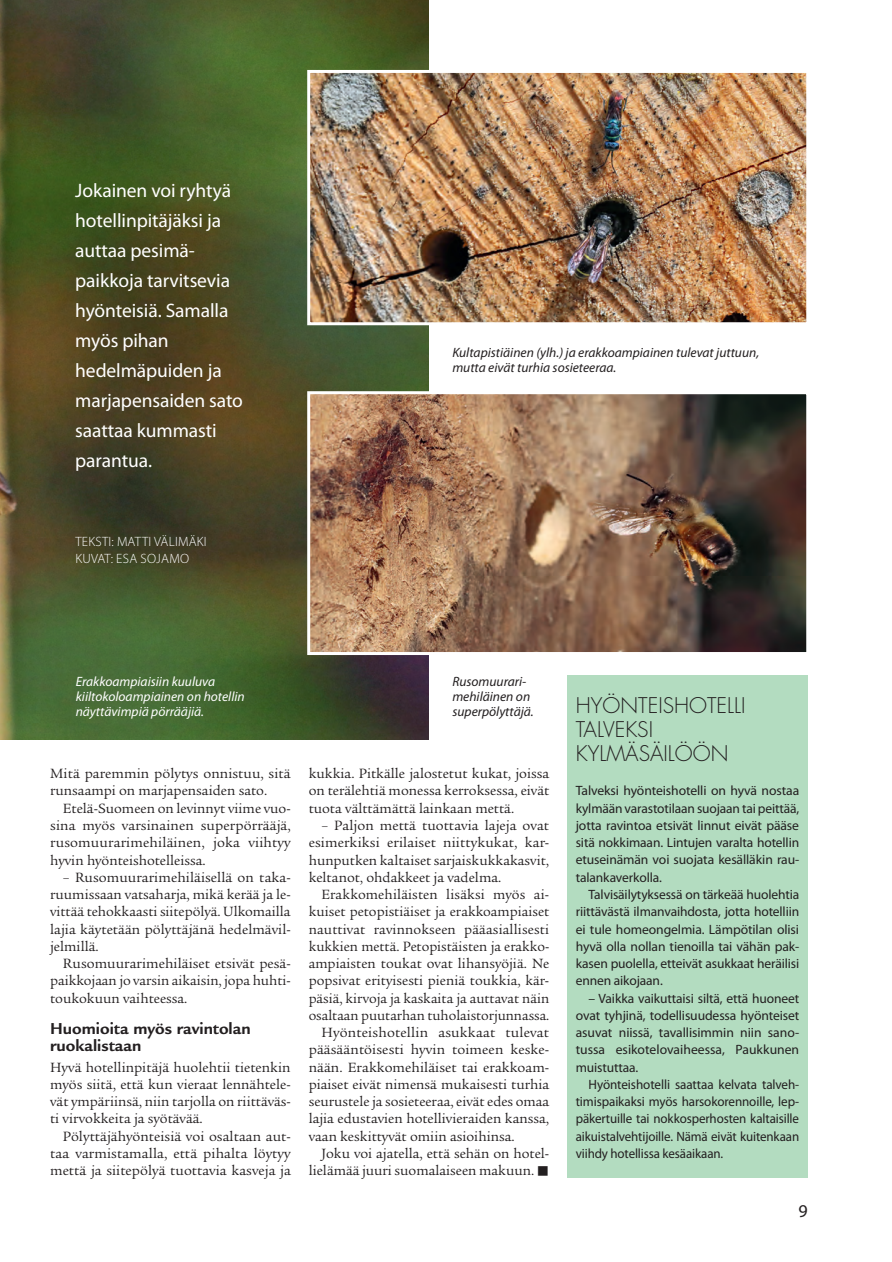
<style>
.page{position:relative;width:892px;height:1262px;background:#fff}
.page>*{position:absolute;margin:0;border:0;box-sizing:border-box;transform-origin:0 0}
.yläotsikko{font:300 21px/24px "Futura Std";color:#231f20}
.ing{font:19.5px/30px "Myriad Pro";letter-spacing:-.005em;color:#fff}
.t1{font:18px "Myriad Pro";color:#231f20}
.VO{font:700 17.25px/17.2px "Legacy Sans Std";color:#231f20}
.Leipis_normaali_sis{font:14.55px/17.2px "Legacy Serif Std";color:#231f20;text-align:justify}
.Leipis_normaali{font:14.55px/17.2px "Legacy Serif Std";color:#231f20;text-align:justify}
.laatikko_sis{font:13.5px/17.2px "Myriad Pro";letter-spacing:-.01em;color:#231f20;text-align:justify}
.laatikko{font:13.5px/17.2px "Myriad Pro";letter-spacing:-.01em;color:#231f20;text-align:justify}
.kuvateksti{font:italic 13.5px "Myriad Pro";color:#231f20}
.kuvateksti-2{font:italic 13.5px/15px "Myriad Pro";color:#fff}
.TEKIJAT{font:300 13.5px "Myriad Pro";letter-spacing:.02em;color:#fff}
</style>
<div class="page">
<img style="left:0;top:0;width:429px;height:739px">
<img style="left:311px;top:74px;width:493px;height:247px">
<div style="left:307px;top:70px;width:501px;height:255px;border:3px solid #fff"></div>
<img style="left:311px;top:395px;width:493px;height:256px">
<div style="left:307px;top:391px;width:501px;height:264px;border:3px solid #fff"></div>
<div style="left:567px;top:675px;width:240px;height:502px;background:#b3dcc0"></div>
<p class="ing" style="left:75px;top:175px;width:157px">Jokainen voi ryhtyä hotellinpitäjäksi ja auttaa pesimä-</p>
<p class="ing" style="left:75px;top:265px;width:156px">paikkoja tarvitsevia hyönteisiä. Samalla</p>
<p class="ing" style="left:75px;top:325px;width:169px">myös pihan hedelmäpuiden ja marjapensaiden sato saattaa kummasti parantua.</p>
<p class="TEKIJAT" style="left:75px;top:533px;width:133px">TEKSTI: MATTI VÄLIMÄKI</p>
<p class="TEKIJAT" style="left:75px;top:550px;width:115px">KUVAT: ESA SOJAMO</p>
<p class="kuvateksti" style="left:452px;top:344px;width:308px">Kultapistiäinen (ylh.) ja erakkoampiainen tulevat juttuun,</p>
<p class="kuvateksti" style="left:452px;top:359px;width:165px">mutta eivät turhia sosieteeraa.</p>
<p class="kuvateksti-2" style="left:76px;top:673px;width:141px">Erakkoampiaisiin kuuluva</p>
<p class="kuvateksti-2" style="left:76px;top:688px;width:170px">kiiltokoloampiainen on hotellin näyttävimpiä pörrääjiä.</p>
<p class="kuvateksti" style="left:452px;top:672px;width:75px">Rusomuurari-</p>
<p class="kuvateksti" style="left:452px;top:687px;width:79px">mehiläinen on</p>
<p class="kuvateksti" style="left:452px;top:702px;width:83px">superpölyttäjä.</p>
<p class="Leipis_normaali_sis" style="left:50px;top:765px;width:242px">Mitä paremmin pölytys onnistuu, sitä runsaampi on marjapensaiden sato.</p>
<p class="Leipis_normaali_sis" style="left:50px;top:799px;width:242px;text-indent:13px">Etelä-Suomeen on levinnyt viime vuo&shy;sina myös varsinainen superpörrääjä, rusomuurarimehiläinen, joka viihtyy hyvin hyönteishotelleissa.</p>
<p class="Leipis_normaali_sis" style="left:50px;top:868px;width:242px;text-indent:13px">– Rusomuurarimehiläisellä on taka&shy;ruumissaan vatsaharja, mikä kerää ja le&shy;vittää tehokkaasti siitepölyä. Ulkomailla lajia käytetään pölyttäjänä hedelmävil&shy;jelmillä.</p>
<p class="Leipis_normaali_sis" style="left:50px;top:954px;width:242px;text-indent:13px">Rusomuurarimehiläiset etsivät pesä&shy;paikkojaan jo varsin aikaisin, jopa huhti&shy;toukokuun vaihteessa.</p>
<p class="VO" style="left:50px;top:1019px;width:202px">Huomioita myös ravintolan ruokalistaan</p>
<p class="Leipis_normaali" style="left:50px;top:1058px;width:242px">Hyvä hotellinpitäjä huolehtii tietenkin myös siitä, että kun vieraat lennähtele&shy;vät ympäriinsä, niin tarjolla on riittäväs&shy;ti virvokkeita ja syötävää.</p>
<p class="Leipis_normaali_sis" style="left:50px;top:1127px;width:242px;text-indent:13px">Pölyttäjähyönteisiä voi osaltaan aut&shy;taa varmistamalla, että pihalta löytyy mettä ja siitepölyä tuottavia kasveja ja</p>
<p class="Leipis_normaali_sis" style="left:308px;top:765px;width:242px">kukkia. Pitkälle jalostetut kukat, joissa on terälehtiä monessa kerroksessa, eivät tuota välttämättä lainkaan mettä.</p>
<p class="Leipis_normaali_sis" style="left:308px;top:816px;width:242px;text-indent:13px">– Paljon mettä tuottavia lajeja ovat esimerkiksi erilaiset niittykukat, kar&shy;hunputken kaltaiset sarjaiskukkakasvit, keltanot, ohdakkeet ja vadelma.</p>
<p class="Leipis_normaali_sis" style="left:308px;top:885px;width:242px;text-indent:13px">Erakkomehiläisten lisäksi myös ai&shy;kuiset petopistiäiset ja erakkoampiaiset nauttivat ravinnokseen pääasiallisesti kukkien mettä. Petopistäisten ja erakko&shy;ampiaisten toukat ovat lihansyöjiä. Ne popsivat erityisesti pieniä toukkia, kär&shy;päsiä, kirvoja ja kaskaita ja auttavat näin osaltaan puutarhan tuholaistorjunnassa.</p>
<p class="Leipis_normaali_sis" style="left:308px;top:1023px;width:242px;text-indent:13px">Hyönteishotellin asukkaat tulevat pääsääntöisesti hyvin toimeen keske&shy;nään. Erakkomehiläiset tai erakkoam&shy;piaiset eivät nimensä mukaisesti turhia seurustele ja sosieteeraa, eivät edes omaa lajia edustavien hotellivieraiden kanssa, vaan keskittyvät omiin asioihinsa.</p>
<p class="Leipis_normaali_sis" style="left:308px;top:1144px;width:242px;text-align:right">Joku voi ajatella, että sehän on hotel&shy;lielämää juuri suomalaiseen makuun. ■</p>
<p class="yläotsikko" style="left:575px;top:693px;width:171px">HYÖNTEISHOTELLI</p>
<p class="yläotsikko" style="left:575px;top:717px;width:154px">TALVEKSI<br>KYLMÄSÄILÖÖN</p>
<p class="laatikko" style="left:575px;top:781px;width:225px">Talveksi hyönteishotelli on hyvä nostaa kylmään varastotilaan suojaan tai peittää, jotta ravintoa etsivät linnut eivät pääse sitä nokkimaan. Lintujen varalta hotellin etuseinämän voi suojata kesälläkin rau&shy;talankaverkolla.</p>
<p class="laatikko_sis" style="left:575px;top:885px;width:225px;text-indent:13px">Talvisäilytyksessä on tärkeää huolehtia riittävästä ilmanvaihdosta, jotta hotelliin ei tule homeongelmia. Lämpötilan olisi hyvä olla nollan tienoilla tai vähän pak&shy;kasen puolella, etteivät asukkaat heräilisi ennen aikojaan.</p>
<p class="laatikko_sis" style="left:575px;top:988px;width:225px;text-indent:13px">– Vaikka vaikuttaisi siltä, että huoneet ovat tyhjinä, todellisuudessa hyönteiset asuvat niissä, tavallisimmin niin sano&shy;tussa esikotelovaiheessa, Paukkunen muistuttaa.</p>
<p class="laatikko_sis" style="left:575px;top:1075px;width:225px;text-indent:13px">Hyönteishotelli saattaa kelvata talveh&shy;timispaikaksi myös harsokorennoille, lep&shy;päkertuille tai nokkosperhosten kaltaisille aikuistalvehtijoille. Nämä eivät kuitenkaan viihdy hotellissa kesäaikaan.</p>
<p class="t1" style="left:798px;top:1199px;width:11px">9</p>
</div>
